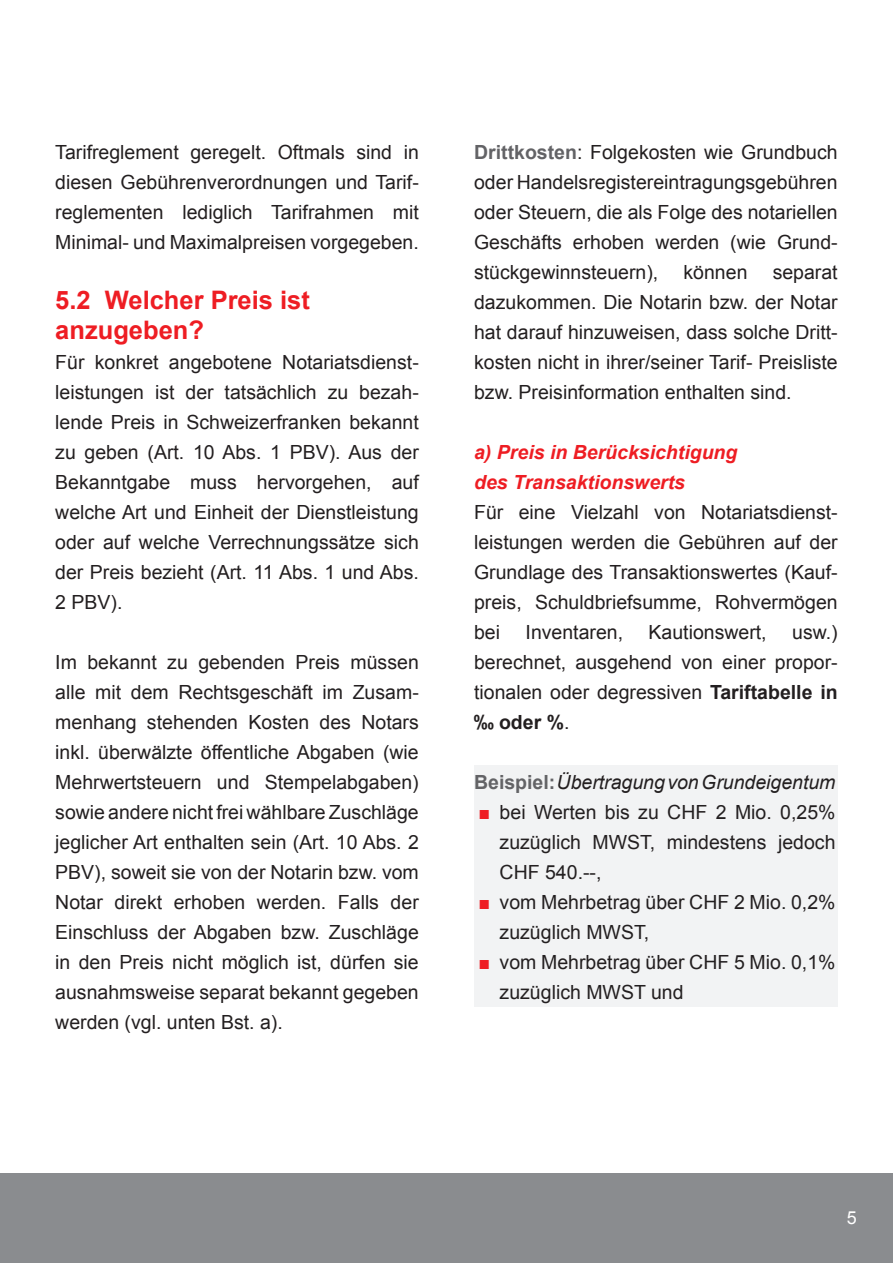
<style>
.page{position:relative;width:893px;height:1263px;background:#fff}
.page>*{position:absolute;margin:0;border:0;box-sizing:border-box;transform-origin:0 0}
.titre_2{font:700 25.5px/30px "Arial";color:#ee1d23}
.texte_normal{font:19.5px/30px "Arial";color:#231f20;text-align:justify}
.a__b{font:italic 700 19.5px/30px "Arial";color:#ee1d23}
.texte_normal-2{font:italic 19.5px "Arial";color:#231f20}
.t1{font:18px "Arial";color:#fff}
.s1{font-weight:700;color:#636366}
.s2{font-weight:700}
.s3{font-weight:700;font-style:normal;color:#636366}
.s4{color:#ee1d23}
</style>
<div class="page">
<div style="left:0;top:1174px;width:893px;height:89px;background:#8a8c8f"></div>
<div style="left:474px;top:765px;width:364px;height:242px;background:#f2f3f4"></div>
<p class="texte_normal" style="left:55px;top:137px;width:365px">Tarifreglement geregelt. Oftmals sind in diesen Gebührenverordnungen und Tarif&shy;reglementen lediglich Tarifrahmen mit Minimal- und Maximalpreisen vorgegeben.</p>
<p class="titre_2" style="left:55px;top:286px;width:256px">5.2 Welcher Preis ist anzugeben?</p>
<p class="texte_normal" style="left:55px;top:347px;width:365px">Für konkret angebotene Notariatsdienst&shy;leistungen ist der tatsächlich zu bezah&shy;lende Preis in Schweizerfranken bekannt zu geben (Art. 10 Abs. 1 PBV). Aus der Bekanntgabe muss hervorgehen, auf welche Art und Einheit der Dienstleistung oder auf welche Verrechnungssätze sich der Preis bezieht (Art. 11 Abs. 1 und Abs.<br>2 PBV).</p>
<p class="texte_normal" style="left:55px;top:647px;width:365px">Im bekannt zu gebenden Preis müssen alle mit dem Rechtsgeschäft im Zusam&shy;menhang stehenden Kosten des Notars inkl. überwälzte öffentliche Abgaben (wie Mehrwertsteuern und Stempelabgaben) sowie andere nicht frei wählbare Zuschläge jeglicher Art enthalten sein (Art. 10 Abs. 2<br>PBV), soweit sie von der Notarin bzw. vom Notar direkt erhoben werden. Falls der Einschluss der Abgaben bzw. Zuschläge in den Preis nicht möglich ist, dürfen sie ausnahmsweise separat bekannt gegeben werden (vgl. unten Bst. a).</p>
<p class="texte_normal" style="left:474px;top:137px;width:365px"><span class="s1">Drittkosten</span>: Folgekosten wie Grundbuch oder Handelsregistereintragungsgebühren oder Steuern, die als Folge des notariellen Geschäfts erhoben werden (wie Grund&shy;stückgewinnsteuern),</p>
<p class="texte_normal" style="left:683px;top:257px;width:65px">können</p>
<p class="texte_normal" style="left:474px;top:257px;width:365px;text-indent:299px">separat dazukommen. Die Notarin bzw. der Notar hat darauf hinzuweisen, dass solche Dritt&shy;kosten nicht in ihrer/seiner Tarif- Preisliste bzw. Preisinformation enthalten sind.</p>
<p class="a__b" style="left:474px;top:438px;width:265px">a) Preis in Berücksichtigung des Transaktionswerts</p>
<p class="texte_normal" style="left:474px;top:497px;width:365px">Für eine Vielzahl von Notariatsdienst&shy;leistungen werden die Gebühren auf der Grundlage des Transaktionswertes (Kauf&shy;preis, Schuldbriefsumme, Rohvermögen bei</p>
<p class="texte_normal" style="left:474px;top:617px;width:365px;text-indent:318px">usw.) berechnet, ausgehend von einer propor&shy;tionalen oder degressiven <span class="s2">Tariftabelle in ‰ oder %</span>.</p>
<p class="texte_normal" style="left:526px;top:617px;width:99px">Inventaren,</p>
<p class="texte_normal" style="left:649px;top:617px;width:120px">Kautionswert,</p>
<p class="texte_normal-2" style="left:474px;top:770px;width:363px"><span class="s3">Beispiel:</span> Übertragung von Grundeigentum</p>
<p class="texte_normal" style="left:500px;top:797px;width:337px;text-indent:-21px"><span class="s4">■</span> bei Werten bis zu CHF 2 Mio. 0,25% zuzüglich MWST, mindestens jedoch CHF 540.--,</p>
<p class="texte_normal" style="left:500px;top:887px;width:337px;text-indent:-21px"><span class="s4">■</span> vom Mehrbetrag über CHF 2 Mio. 0,2% zuzüglich MWST,</p>
<p class="texte_normal" style="left:500px;top:947px;width:337px;text-indent:-21px"><span class="s4">■</span> vom Mehrbetrag über CHF 5 Mio. 0,1% zuzüglich MWST und</p>
<p class="t1" style="left:847px;top:1206px;width:12px">5</p>
</div>
